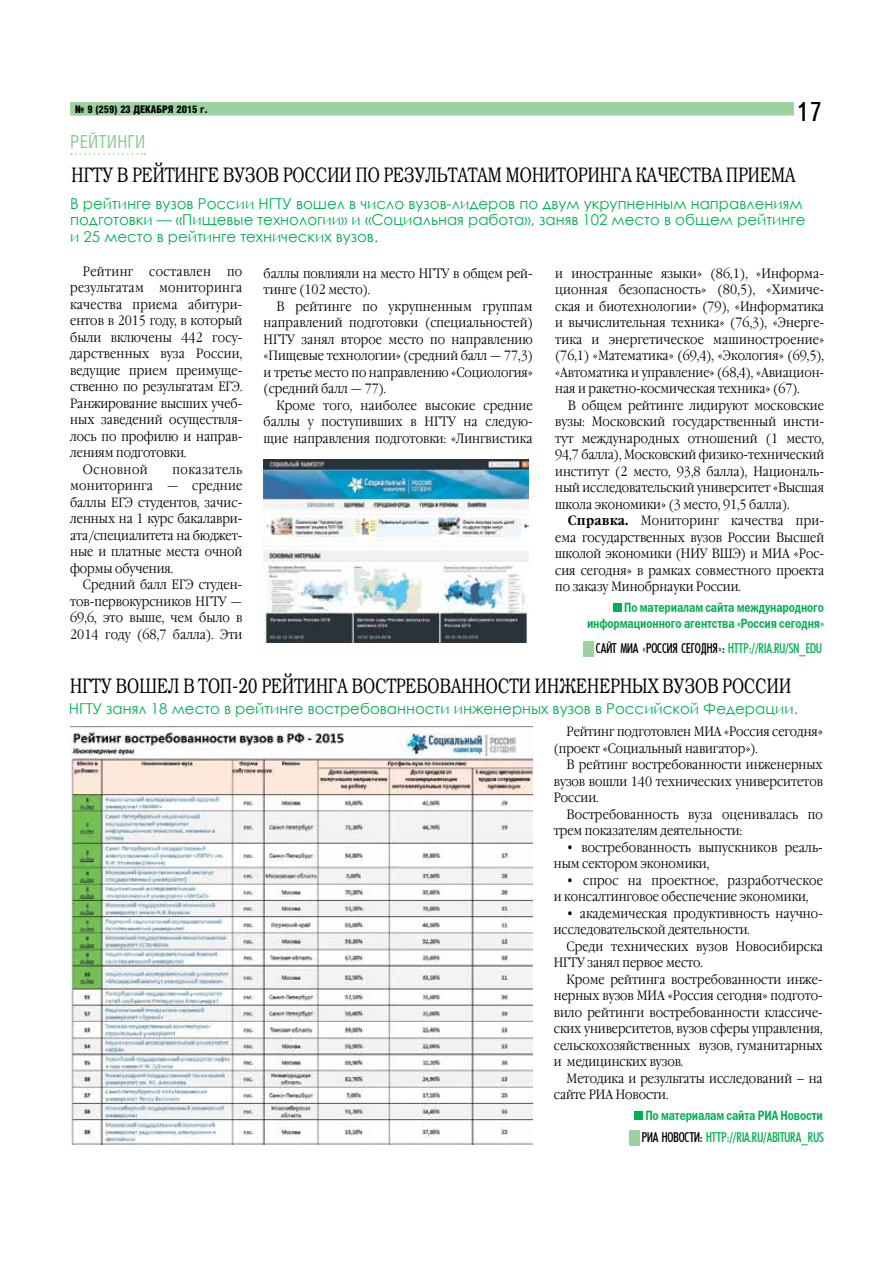
<style>
.page{position:relative;width:893px;height:1263px;background:#fff}
.page>*{position:absolute;margin:0;border:0;box-sizing:border-box;transform-origin:0 0}
.t1{font:27px "Text";color:#000}
.t2{font:21px "Abbat Mix";letter-spacing:.01em;color:#000;scale:.82 1}
.t3{font:18px "Helios Cond";letter-spacing:.01em;color:#87ca90;scale:.95 1}
.t4{font:15px/16.5px "Century Gothic";color:#00b151}
.t5{font:15px "Futura Condensed Plain";letter-spacing:-.005em;color:#000;scale:.95 1}
.t6{font:15px "Futura Condensed Plain";letter-spacing:-.005em;color:#00b151;scale:.95 1}
.t7{font:300 13.5px/16.5px "Garamond C";color:#000;text-align:justify;scale:.86 1}
.t8{font:13.5px "Franklin Gothic Demi C";letter-spacing:-.015em;color:#00b151;scale:.8 1}
.t9{font:300 13.5px "Garamond C";letter-spacing:.03em;color:#000;scale:.86 1}
.t10{font:300 13.5px "Garamond C";letter-spacing:.02em;color:#000;scale:.86 1}
.t11{font:300 13.5px "Garamond C";letter-spacing:.05em;color:#000;scale:.86 1}
.t12{font:900 condensed 10.5px "Helios";color:#000}
.s1{font-weight:700}
.s2{color:#00b151}
.s3{color:#000}
</style>
<div class="page">
<div style="left:70px;top:102px;width:724px;height:14px;background:#9bd2a0;border:2px solid #9bd2a0"></div>
<svg style="left:71px;top:153px;width:74px;height:2px"></svg>
<div style="left:613px;top:603px;width:9px;height:9px;background:#00b151"></div>
<div style="left:583px;top:641px;width:11px;height:16px;background:#9bd2a0"></div>
<img style="left:264px;top:459px;width:265px;height:183px">
<div style="left:635px;top:1112px;width:8px;height:8px;background:#00b151"></div>
<div style="left:629px;top:1130px;width:11px;height:16px;background:#9bd2a0"></div>
<img style="left:70px;top:727px;width:463px;height:418px">
<p class="t12" style="left:75px;top:103px;width:134px">№ 9 (259) 23 ДЕКАБРЯ 2015 г.</p>
<h1 class="t1" style="left:795px;top:98px;width:30px">17</h1>
<h3 class="t3" style="left:70px;top:131px;width:81px">РЕЙТИНГИ</h3>
<h2 class="t2" style="left:71px;top:162px;width:884px">НГТУ В РЕЙТИНГЕ ВУЗОВ РОССИИ ПО РЕЗУЛЬТАТАМ МОНИТОРИНГА КАЧЕСТВА ПРИЕМА</h2>
<p class="t4" style="left:70px;top:195px;width:737px">В рейтинге вузов России НГТУ вошел в число вузов-лидеров по двум укрупненным направлениям подготовки — «Пищевые технологии» и «Социальная работа», заняв 102 место в общем рейтинге и 25 место в рейтинге технических вузов.</p>
<p class="t7" style="left:555px;top:265px;width:314px">и иностранные языки» (86,1), «Информа&shy;ционная безопасность» (80,5), «Химиче&shy;ская и биотехнологии» (79), «Информатика и вычислительная техника» (76,3), «Энерге&shy;тика и энергетическое машиностроение» (76,1) «Математика» (69,4), «Экология» (69,5), «Автоматика и управление» (68,4), «Авиацион&shy;ная и ракетно-космическая техника» (67).</p>
<p class="t7" style="left:555px;top:397px;width:314px;text-indent:13px">В общем рейтинге лидируют московские вузы: Московский государственный инсти&shy;тут международных отношений (1 место, 94,7 балла), Московский физико-технический институт (2 место, 93,8 балла), Националь&shy;ный исследовательский университет «Высшая школа экономики» (3 место, 91,5 балла).</p>
<p class="t7" style="left:555px;top:513px;width:314px;text-indent:13px"><span class="s1">Справка.</span> Мониторинг качества при&shy;ема государственных вузов России Высшей школой экономики (НИУ ВШЭ) и МИА «Рос&shy;сия сегодня» в рамках совместного проекта по заказу Минобрнауки России.</p>
<p class="t8" style="left:624px;top:600px;width:29px">По материалам</p>
<p class="t8" style="left:705px;top:600px;width:90px">са йта международно</p>
<p class="t8" style="left:813px;top:600px;width:14px">го</p>
<p class="t8" style="left:587px;top:616px;width:35px">информа</p>
<p class="t8" style="left:634px;top:616px;width:17px">ционно</p>
<p class="t8" style="left:671px;top:616px;width:38px">го агентства</p>
<p class="t8" style="left:737px;top:616px;width:22px">«Росси</p>
<p class="t8" style="left:771px;top:616px;width:68px">я сегодня»</p>
<p class="t5" style="left:596px;top:640px;width:239px">САЙТ МИА «РОССИЯ СЕГОДНЯ»: <span class="s2">HTTP://RIA.RU/SN_EDU</span></p>
<h2 class="t2" style="left:70px;top:673px;width:881px">НГТУ ВОШЕЛ В ТОП-20 РЕЙТИНГА ВОСТРЕБОВАННОСТИ ИНЖЕНЕРНЫХ ВУЗОВ РОССИИ</h2>
<p class="t4" style="left:69px;top:700px;width:730px">НГТУ занял 18 место в рейтинге востребованности инженерных вузов в Российской Федерации.</p>
<p class="t7" style="left:554px;top:724px;width:314px;text-indent:13px">Рейтинг подготовлен МИА «Россия сегодня» (проект «Социальный навигатор»).</p>
<p class="t7" style="left:554px;top:757px;width:314px;text-indent:13px">В рейтинг востребованности инженерных вузов вошли 140 технических университетов России.</p>
<p class="t7" style="left:554px;top:806px;width:314px;text-indent:13px">Востребованность вуза оценивалась по трем показателям деятельности:</p>
<p class="t7" style="left:554px;top:839px;width:314px;text-indent:13px">• востребованность выпускников реаль&shy;ным сектором экономики,</p>
<p class="t7" style="left:554px;top:872px;width:314px;text-indent:13px">• спрос на проектное, разработческое и консалтинговое обеспечение экономики,</p>
<p class="t7" style="left:554px;top:905px;width:314px;text-indent:13px">• академическая продуктивность научно&shy;исследовательской деятельности.</p>
<p class="t7" style="left:554px;top:938px;width:314px;text-indent:13px">Среди технических вузов Новосибирска<br>НГТУ занял первое место.</p>
<p class="t7" style="left:554px;top:971px;width:314px;text-indent:13px">Кроме рейтинга востребованности инже&shy;нерных вузов МИА «Россия сегодня» подгото&shy;вило рейтинги востребованности классиче&shy;ских университетов, вузов сферы управления, сельскохозяйственных вузов, гуманитарных и медицинских вузов.</p>
<p class="t7" style="left:554px;top:1070px;width:314px;text-indent:13px">Методика и результаты исследований – на сайте РИА Новости.</p>
<p class="t8" style="left:645px;top:1108px;width:29px">По материалам</p>
<p class="t8" style="left:727px;top:1108px;width:85px">сайта РИА Новости</p>
<p class="t6" style="left:642px;top:1129px;width:193px"><span class="s3">РИА НОВОСТИ:</span> HTTP://RIA.RU/ABITURA_RUS</p>
<p class="t9" style="left:83px;top:264px;width:187px">Рейтинг составлен по</p>
<p class="t9" style="left:70px;top:280px;width:202px">результатам мониторинга</p>
<p class="t7" style="left:70px;top:296px;width:202px">качества приема абитури-</p>
<p class="t7" style="left:70px;top:313px;width:202px">ентов в 2015 году, в который</p>
<p class="t7" style="left:70px;top:329px;width:202px">были включены 442 госу-</p>
<p class="t10" style="left:70px;top:346px;width:202px">дарственных вуза России,</p>
<p class="t7" style="left:70px;top:362px;width:202px">ведущие прием преимуще-</p>
<p class="t7" style="left:70px;top:379px;width:202px">ственно по результатам ЕГЭ.</p>
<p class="t7" style="left:70px;top:395px;width:202px">Ранжирование высших учеб-</p>
<p class="t7" style="left:70px;top:412px;width:202px">ных заведений осуществля-</p>
<p class="t7" style="left:70px;top:428px;width:202px">лось по профилю и направ-</p>
<p class="t7" style="left:70px;top:445px;width:137px">лениям подготовки.</p>
<p class="t11" style="left:83px;top:462px;width:77px">Основной</p>
<p class="t7" style="left:264px;top:265px;width:314px">баллы повлияли на место НГТУ в общем рей&shy;тинге (102 место).</p>
<p class="t7" style="left:264px;top:298px;width:315px;text-indent:13px">В рейтинге по укрупненным группам направлений подготовки (специальностей)<br>НГТУ занял второе место по направлению «Пищевые технологии» (средний балл — 77,3) и третье место по направлению «Социология» (средний балл — 77).</p>
<p class="t7" style="left:264px;top:397px;width:314px;text-indent:13px">Кроме того, наиболее высокие средние баллы у поступивших в НГТУ на следую&shy;щие направления подготовки: «Лингвистика</p>
<p class="t7" style="left:70px;top:461px;width:202px;text-indent:102px">показатель мониторинга — средние баллы ЕГЭ студентов, зачис&shy;ленных на 1 курс бакалаври&shy;ата/специалитета на бюджет&shy;ные и платные места очной формы обучения.</p>
<p class="t7" style="left:70px;top:577px;width:202px;text-indent:13px">Средний балл ЕГЭ студен&shy;тов-первокурсников НГТУ — 69,6, это выше, чем было в 2014 году (68,7 балла). Эти</p>
</div>
